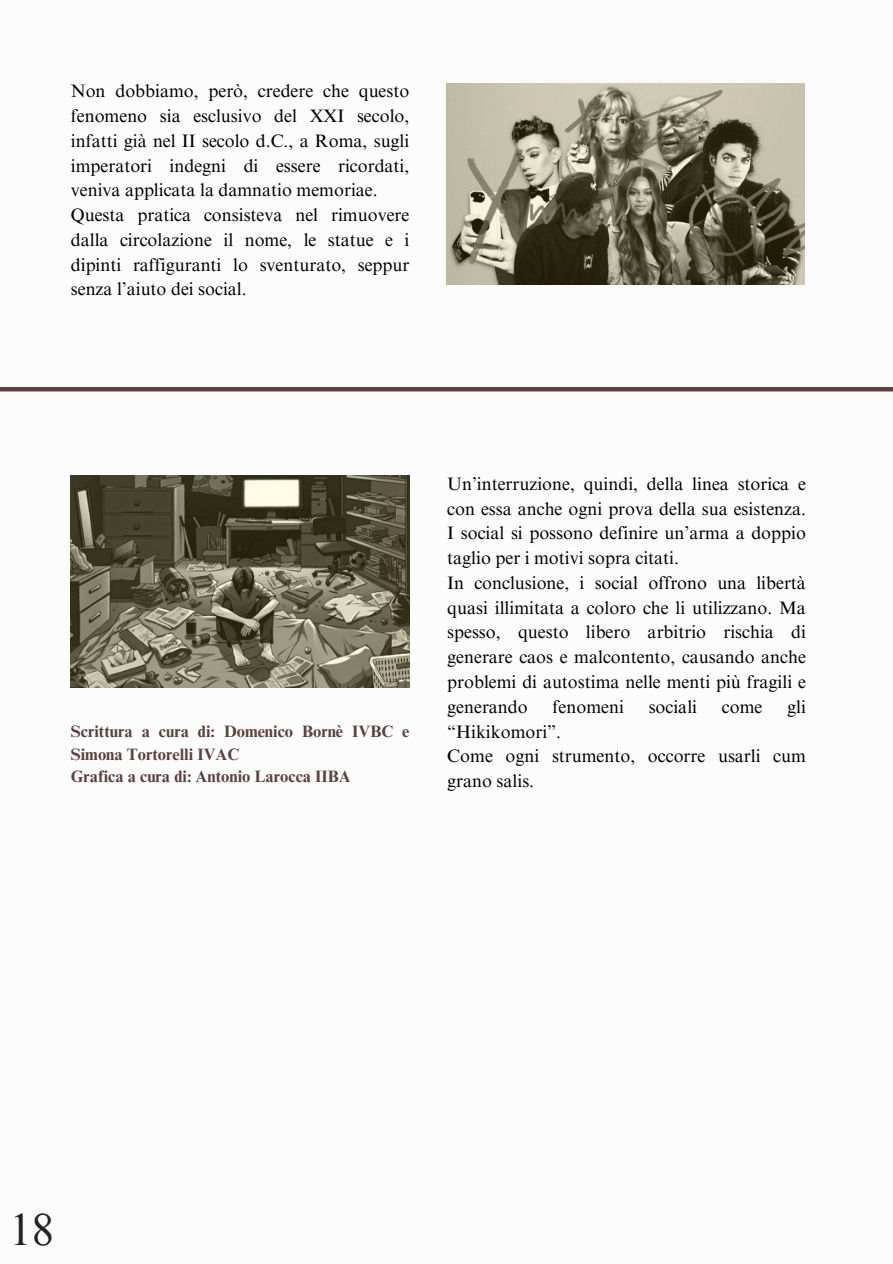
<style>
.page{position:relative;width:893px;height:1264px;background:#fff}
.page>*{position:absolute;margin:0;border:0;box-sizing:border-box;transform-origin:0 0}
.t1{font:45px "Times NRMT Pro";color:#232121}
.t2{font:18px/24.8px "Times NRMT Pro";color:#000}
.t3{font:700 16.5px/22.5px "Times NRMT Pro";color:#5b403f}
</style>
<div class="page">
<div style="left:0;top:0;width:892px;height:1263px;background:#fbfcfb"></div>
<img style="left:71px;top:476px;width:338px;height:211px">
<img style="left:446px;top:83px;width:358px;height:202px">
<hr style="left:0;top:387px;width:892px;height:4px;background:#5b403f">
<p class="t2" style="left:71px;top:81px;width:340px">Non dobbiamo, però, credere che questo fenomeno sia esclusivo del XXI secolo, infatti già nel II secolo d.C., a Roma, sugli imperatori indegni di essere ricordati, veniva applicata la damnatio memoriae.<br>Questa pratica consisteva nel rimuovere dalla circolazione il nome, le statue e i dipinti raffiguranti lo sventurato, seppur senza l’aiuto dei social.</p>
<p class="t3" style="left:71px;top:722px;width:340px">Scrittura a cura di: Domenico Bornè IVBC e<br>Simona Tortorelli IVAC<br>Grafica a cura di: Antonio Larocca IIBA</p>
<p class="t2" style="left:447px;top:473px;width:360px">Un’interruzione, quindi, della linea storica e con essa anche ogni prova della sua esistenza.<br>I social si possono definire un’arma a doppio taglio per i motivi sopra citati.<br>In conclusione, i social offrono una libertà quasi illimitata a coloro che li utilizzano. Ma spesso, questo libero arbitrio rischia di generare caos e malcontento, causando anche problemi di autostima nelle menti più fragili e generando</p>
<p class="t2" style="left:552px;top:696px;width:73px">fenomeni</p>
<p class="t2" style="left:648px;top:696px;width:50px">sociali</p>
<p class="t2" style="left:721px;top:696px;width:42px">come</p>
<p class="t2" style="left:787px;top:696px;width:20px">gli</p>
<p class="t2" style="left:447px;top:721px;width:360px">“Hikikomori”.<br>Come ogni strumento, occorre usarli cum grano salis.</p>
<h1 class="t1" style="left:9px;top:1213px;width:46px">18</h1>
</div>
